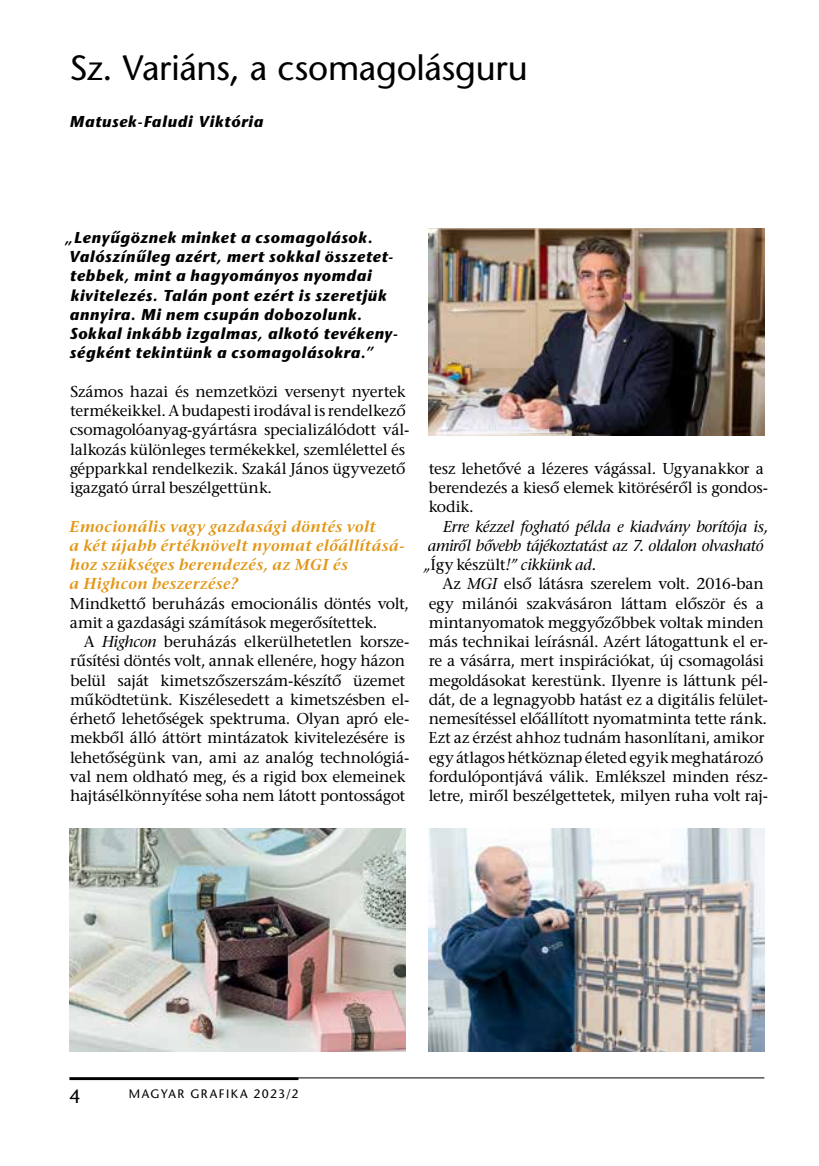
<style>
.page{position:relative;width:819px;height:1166px;background:#fff}
.page>*{position:absolute;margin:0;border:0;box-sizing:border-box;transform-origin:0 0}
.t1{font:35px "ITC Stone Sans";letter-spacing:-.01em;color:#000}
.t2{font:19.25px "ITC Stone Sans";color:#000}
.t3{font:15.75px/19.2px "ITC Stone Serif";letter-spacing:-.01em;color:#000}
.t4{font:italic 700 15.75px/19.2px "ITC Stone Sans";letter-spacing:.04em;color:#000}
.t5{font:italic 600 15.75px/19.2px "ITC Stone Serif";letter-spacing:.025em;color:#e29717}
.t6{font:italic 15.75px "ITC Stone Serif";letter-spacing:-.02em;color:#000}
.t7{font:12.25px "ITC Stone Sans";letter-spacing:.12em;color:#000}
.s1{font-style:italic}
.s2{font-style:normal}
</style>
<div class="page">
<hr style="left:69px;top:1077px;width:695px;height:1px;background:#000">
<hr style="left:69px;top:1077px;width:229px;height:3px;background:#000">
<img style="left:428px;top:229px;width:336px;height:206px">
<img style="left:69px;top:828px;width:337px;height:224px">
<img style="left:428px;top:828px;width:336px;height:224px">
<h1 class="t1" style="left:69px;top:49px;width:460px">Sz. Variáns, a csomagolásguru</h1>
<p class="t4" style="left:69px;top:114px;width:195px">Matusek-Faludi Viktória</p>
<p class="t4" style="left:65px;top:230px;width:335px">„Lenyűgöznek minket a csomagolások.<br>Valószínűleg azért, mert sokkal összetet&shy;tebbek, mint a hagyományos nyomdai kivitelezés. Talán pont ezért is szeretjük annyira. Mi nem csupán dobozolunk.<br>Sokkal inkább izgalmas, alkotó tevékeny&shy;ségként tekintünk a csomagolásokra.”</p>
<p class="t3" style="left:70px;top:384px;width:341px">Számos hazai és nemzetközi versenyt nyertek termékeikkel. A budapesti irodával is rendelkező csomagolóanyag-gyártásra specializálódott vál&shy;lalkozás különleges termékekkel, szemlélettel és gépparkkal rendelkezik. Szakál János ügyvezető igazgató úrral beszélgettünk.</p>
<p class="t5" style="left:69px;top:518px;width:336px">Emocionális vagy gazdasági döntés volt<br>a két újabb értéknövelt nyomat előállításá&shy;hoz szükséges berendezés, az MGI és<br>a Highcon beszerzése?</p>
<p class="t3" style="left:70px;top:595px;width:341px">Mindkettő beruházás emocionális döntés volt, amit a gazdasági számítások megerősítettek.</p>
<p class="t3" style="left:70px;top:634px;width:341px;text-indent:14px">A <span class="s1">Highcon</span> beruházás elkerülhetetlen korsze&shy;rűsítési döntés volt, annak ellenére, hogy házon belül saját kimetszőszerszám-készítő üzemet működtetünk. Kiszélesedett a kimetszésben el&shy;érhető lehetőségek spektruma. Olyan apró ele&shy;mekből álló áttört mintázatok kivitelezésére is lehetőségünk van, ami az analóg technológiá&shy;val nem oldható meg, és a rigid box elemeinek hajtásélkönnyítése soha nem látott pontosságot</p>
<p class="t3" style="left:429px;top:461px;width:341px">tesz lehetővé a lézeres vágással. Ugyanakkor a berendezés a kieső elemek kitöréséről is gondos&shy;kodik.</p>
<p class="t6" style="left:443px;top:518px;width:326px">Erre kézzel fogható példa e kiadvány borítója is,</p>
<p class="t6" style="left:428px;top:537px;width:337px">amiről bővebb tájékoztatást az 7. oldalon olvasható</p>
<p class="t6" style="left:423px;top:556px;width:175px">„<span class="s2">Így készült</span>!” cikkünk ad.</p>
<p class="t3" style="left:442px;top:576px;width:323px">Az <span class="s1">MGI</span> első látásra szerelem volt. 2016-ban</p>
<p class="t3" style="left:428px;top:596px;width:336px">egy milánói szakvásáron láttam először és a</p>
<p class="t3" style="left:429px;top:615px;width:336px">mintanyomatok meggyőzőbbek voltak minden</p>
<p class="t3" style="left:429px;top:634px;width:341px">más technikai leírásnál. Azért látogattunk el er-</p>
<p class="t3" style="left:429px;top:653px;width:336px">re a vásárra, mert inspirációkat, új csomagolási</p>
<p class="t3" style="left:429px;top:673px;width:341px">megoldásokat kerestünk. Ilyenre is láttunk pél-</p>
<p class="t3" style="left:428px;top:692px;width:341px">dát, de a legnagyobb hatást ez a digitális felület-</p>
<p class="t3" style="left:429px;top:711px;width:340px">nemesítéssel előállított nyomatminta tette ránk.</p>
<p class="t3" style="left:428px;top:730px;width:337px">Ezt az érzést ahhoz tudnám hasonlítani, amikor</p>
<p class="t3" style="left:428px;top:749px;width:336px">egy átlagos hétköznap életed egyik meghatározó</p>
<p class="t3" style="left:429px;top:769px;width:341px">fordulópontjává válik. Emlékszel minden rész-</p>
<p class="t3" style="left:429px;top:788px;width:341px">letre, miről beszélgettetek, milyen ruha volt raj-</p>
<p class="t2" style="left:69px;top:1085px;width:13px">4</p>
<p class="t7" style="left:129px;top:1087px;width:171px">MAGYAR GRAFIKA 2023/2</p>
</div>
